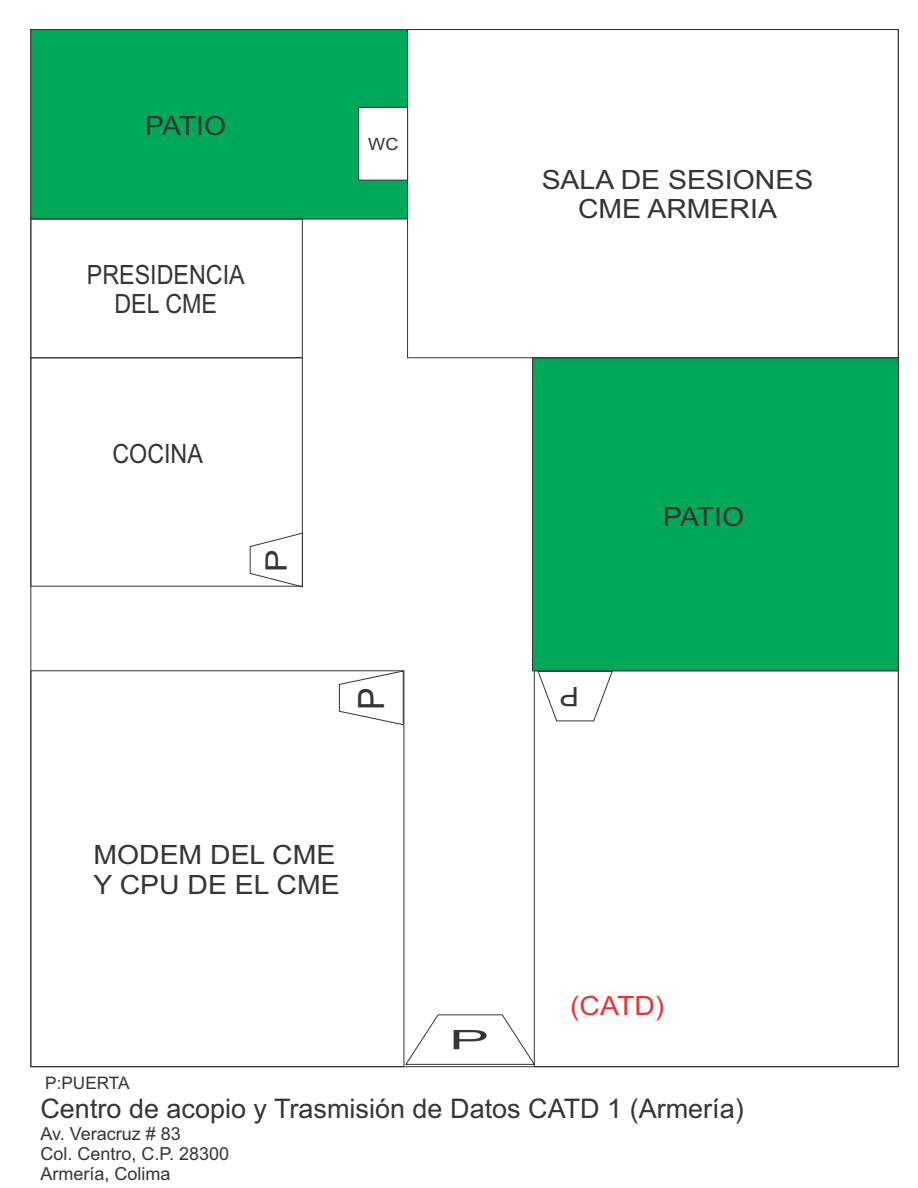
<style>
.page{position:relative;width:918px;height:1188px;background:#fff}
.page>*{position:absolute;margin:0;border:0;box-sizing:border-box;transform-origin:0 0}
.t1{font:36.15px "Arial";color:#373435;scale:.93 1}
.t2{font:29.7px "Arial";color:#373435;scale:1.14 1}
.t3{font:27px "Arial";color:#373435}
.t4{font:26.85px "Arial";color:#373435;scale:2.25 1}
.t5{font:26.85px "Arial";color:#373435;scale:1.07 1}
.t6{font:26.55px/29.7px "Arial";color:#373435;scale:1.07 1}
.t7{font:26.55px/29.7px "Arial";color:#373435;text-align:center;scale:.88 1}
.t8{font:26.55px "Arial";color:#ed3237;scale:1.07 1}
.t9{font:18px/20.1px "Arial";color:#373435}
.t10{font:17.25px "Arial";color:#373435}
.t11{font:16.95px "Arial";color:#373435;scale:1.07 1}
</style>
<div class="page">
<svg style="left:404px;top:1014px;width:131px;height:51px"></svg>
<svg style="left:538px;top:672px;width:75px;height:50px"></svg>
<div style="left:30px;top:357px;width:273px;height:230px;border:1px solid #373435"></div>
<svg style="left:249px;top:532px;width:54px;height:56px"></svg>
<div style="left:532px;top:358px;width:367px;height:314px;background:#00a859"></div>
<div style="left:30px;top:29px;width:378px;height:191px;background:#00a859"></div>
<div style="left:30px;top:219px;width:273px;height:139px;border:1px solid #373435"></div>
<svg style="left:338px;top:670px;width:66px;height:56px"></svg>
<svg style="left:358px;top:107px;width:50px;height:74px"></svg>
<p class="t6" style="left:145px;top:113px;width:77px">PATIO</p>
<p class="t7" style="left:87px;top:262px;width:181px">PRESIDENCIA<br>DEL CME</p>
<p class="t7" style="left:112px;top:441px;width:104px">COCINA</p>
<p class="t2" style="left:265px;top:572px;width:21px;rotate:-90deg">P</p>
<p class="t11" style="left:368px;top:137px;width:30px">WC</p>
<h1 class="t1" style="left:358px;top:710px;width:26px;rotate:-90deg">P</h1>
<p class="t6" style="left:93px;top:843px;width:232px">MODEM DEL CME<br>Y CPU DE EL CME</p>
<p class="t4" style="left:449px;top:1030px;width:19px">P</p>
<p class="t6" style="left:542px;top:167px;width:255px;text-align:center">SALA DE SESIONES<br>CME ARMERIA</p>
<p class="t5" style="left:579px;top:706px;width:19px;rotate:-180deg">P</p>
<p class="t6" style="left:663px;top:505px;width:77px">PATIO</p>
<p class="t8" style="left:570px;top:995px;width:90px">(CATD)</p>
<p class="t10" style="left:45px;top:1077px;width:86px">P:PUERTA</p>
<p class="t3" style="left:40px;top:1098px;width:705px">Centro de acopio y Trasmisión de Datos CATD 1 (Armería)</p>
<p class="t9" style="left:40px;top:1125px;width:190px">Av. Veracruz # 83<br>Col. Centro, C.P. 28300<br>Armería, Colima</p>
</div>
